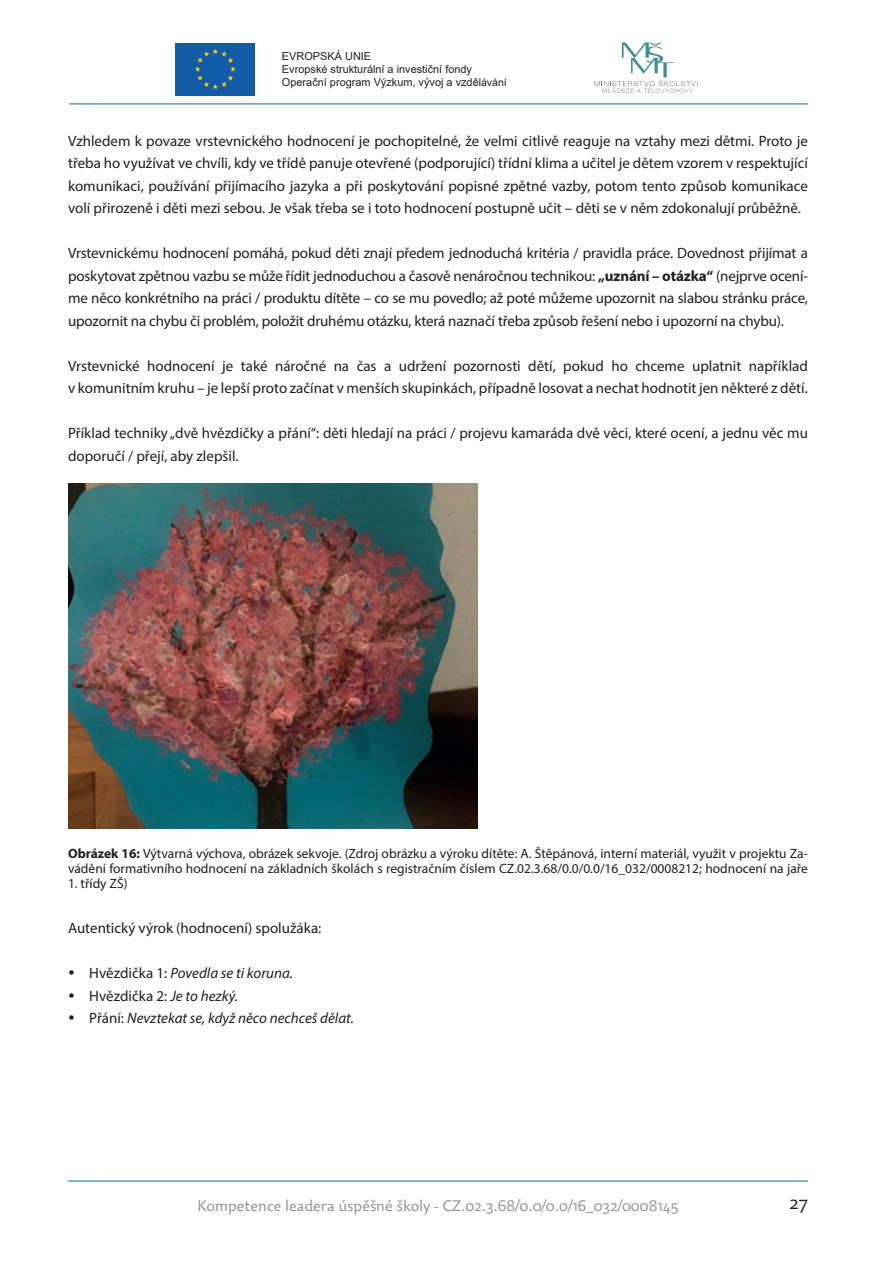
<style>
.page{position:relative;width:893px;height:1263px;background:#fff}
.page>*{position:absolute;margin:0;border:0;box-sizing:border-box;transform-origin:0 0}
.t1{font:300 18px "Dederon SLOT";color:#231f20}
.t2{font:15px/22.5px "Myriad Pro";color:#231f20;text-align:justify}
.t3{font:italic 15px/22.5px "Myriad Pro";color:#231f20}
.t4{font:300 15px "Dederon SLOT";color:#939598}
.t5{font:13.5px/15px "Myriad Pro";color:#231f20}
.t6{font:10.95px/13px "Arial";color:#231f20}
.s1{font-size:10.5px}
.s2{font-weight:700}
.s3{font-style:normal}
</style>
<div class="page">
<hr style="left:68px;top:1181px;width:740px;height:1px;background:#006faf">
<hr style="left:69px;top:104px;width:739px;height:1px;background:#006faf">
<svg style="left:594px;top:42px;width:107px;height:51px"></svg>
<div style="left:176px;top:43px;width:79px;height:53px;background:#135ca7"></div>
<svg style="left:195px;top:49px;width:41px;height:40px"></svg>
<img style="left:68px;top:483px;width:409px;height:346px">
<p class="t6" style="left:282px;top:50px;width:226px">EVROPSKÁ UNIE<br>Evropské strukturální a investiční fondy<br>Operační program Výzkum, vývoj a vzdě<span class="s1">lávání</span></p>
<p class="t2" style="left:68px;top:129px;width:741px">Vzhledem k povaze vrstevnického hodnocení je pochopitelné, že velmi citlivě reaguje na vztahy mezi dětmi. Proto je třeba ho využívat ve chvíli, kdy ve třídě panuje otevřené (podporující) třídní klima a učitel je dětem vzorem v respektující komunikaci, používání přijímacího jazyka a při poskytování popisné zpětné vazby, potom tento způsob komunikace volí přirozeně i děti mezi sebou. Je však třeba se i toto hodnocení postupně učit – děti se v něm zdokonalují průběžně.</p>
<p class="t2" style="left:68px;top:242px;width:741px">Vrstevnickému hodnocení pomáhá, pokud děti znají předem jednoduchá kritéria / pravidla práce. Dovednost přijímat a poskytovat zpětnou vazbu se může řídit jednoduchou a časově nenáročnou technikou: <span class="s2">„uznání – otázka“</span> (nejprve ocení&shy;me něco konkrétního na práci / produktu dítěte – co se mu povedlo; až poté můžeme upozornit na slabou stránku práce, upozornit na chybu či problém, položit druhému otázku, která naznačí třeba způsob řešení nebo i upozorní na chybu).</p>
<p class="t2" style="left:68px;top:354px;width:741px">Vrstevnické hodnocení je také náročné na čas a udržení pozornosti dětí, pokud ho chceme uplatnit například v komunitním kruhu – je lepší proto začínat v menších skupinkách, případně losovat a nechat hodnotit jen některé z dětí.</p>
<p class="t2" style="left:68px;top:422px;width:741px">Příklad techniky „dvě hvězdičky a přání“: děti hledají na práci / projevu kamaráda dvě věci, které ocení, a jednu věc mu doporučí / přejí, aby zlepšil.</p>
<p class="t5" style="left:68px;top:846px;width:741px"><span class="s2">Obrázek 16:</span> Výtvarná výchova, obrázek sekvoje. (Zdroj obrázku a výroku dítěte: A. Štěpánová, interní materiál, využit v projektu Za&shy;vádění formativního hodnocení na základních školách s registračním číslem CZ.02.3.68/0.0/0.0/16_032/0008212; hodnocení na jaře</p>
<p class="t5" style="left:68px;top:876px;width:61px">1. třídy ZŠ)</p>
<p class="t2" style="left:68px;top:917px;width:255px">Autentický výrok (hodnocení) spolužáka:</p>
<p class="t3" style="left:89px;top:962px;width:266px"><span class="s3">Hvězdička 1:</span> Povedla se ti koruna.<br><span class="s3">Hvězdička 2:</span> Je to hezký.<br><span class="s3">Přání:</span> Nevztekat se, když něco nechceš dělat.</p>
<p class="t4" style="left:197px;top:1196px;width:483px">Kompetence leadera úspěšné školy - CZ.02.3.68/0.0/0.0/16_032/0008145</p>
<p class="t1" style="left:789px;top:1191px;width:20px">27</p>
</div>
